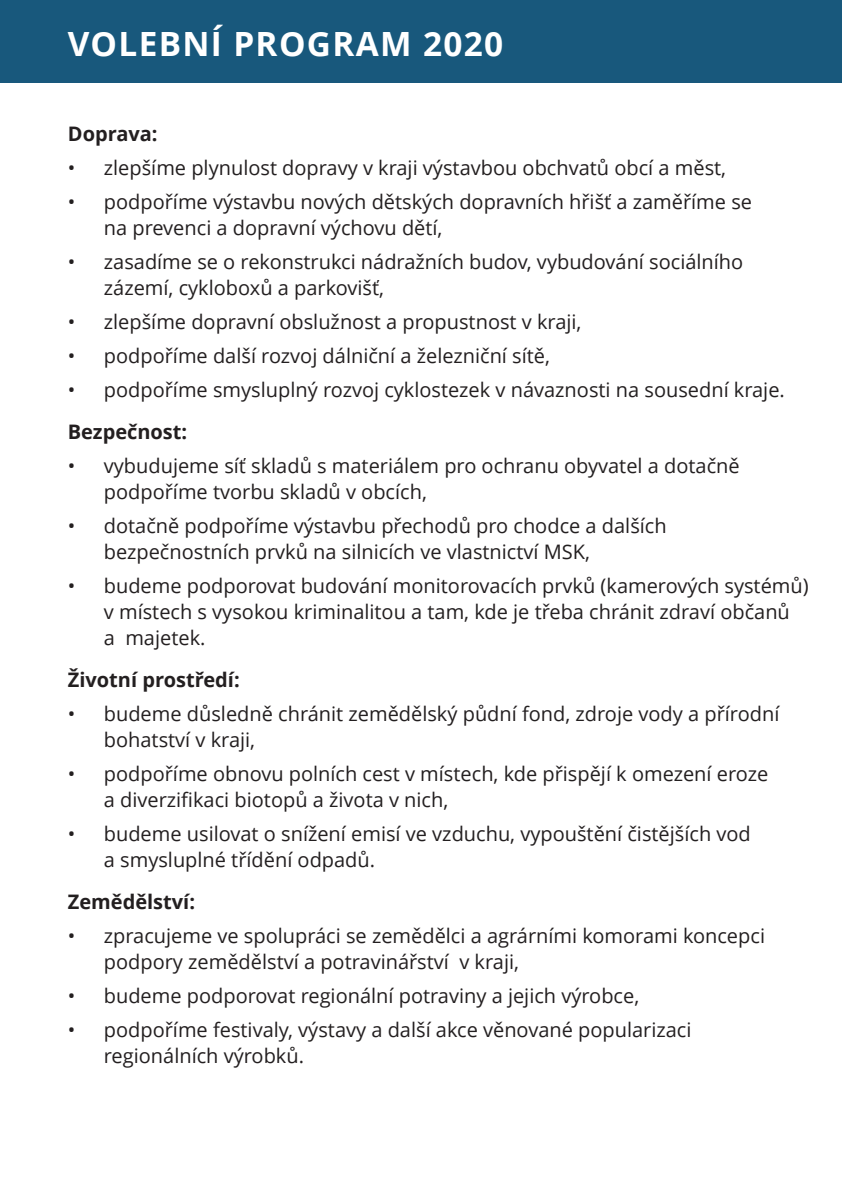
<style>
.page{position:relative;width:842px;height:1191px;background:#fff}
.page>*{position:absolute;margin:0;border:0;box-sizing:border-box;transform-origin:0 0}
.t1{font:700 33.4px "Open Sans";letter-spacing:.04em;color:#fff}
.t2{font:20px/26px "Open Sans";color:#231f20}
.t3{font:700 20px "Open Sans";color:#231f20}
</style>
<div class="page">
<div style="left:0;top:0;width:842px;height:83px;background:#18587c"></div>
<h1 class="t1" style="left:68px;top:30px;width:437px">VOLEBNÍ PROGRAM 2020</h1>
<p class="t3" style="left:68px;top:126px;width:91px">Doprava:</p>
<p class="t2" style="left:68px;top:157px;width:660px">• zlepšíme plynulost dopravy v kraji výstavbou obchvatů obcí a měst,</p>
<p class="t2" style="left:104px;top:191px;width:650px;text-indent:-36px">• podpoříme výstavbu nových dětských dopravních hřišť a zaměříme se na prevenci a dopravní výchovu dětí,</p>
<p class="t2" style="left:104px;top:251px;width:641px;text-indent:-36px">• zasadíme se o rekonstrukci nádražních budov, vybudování sociálního zázemí, cykloboxů a parkovišť,</p>
<p class="t2" style="left:68px;top:311px;width:515px">• zlepšíme dopravní obslužnost a propustnost v kraji,</p>
<p class="t2" style="left:68px;top:345px;width:484px">• podpoříme další rozvoj dálniční a železniční sítě,</p>
<p class="t2" style="left:68px;top:379px;width:718px">• podpoříme smysluplný rozvoj cyklostezek v návaznosti na sousední kraje.</p>
<p class="t3" style="left:68px;top:424px;width:121px">Bezpečnost:</p>
<p class="t2" style="left:104px;top:455px;width:637px;text-indent:-36px">• vybudujeme síť skladů s materiálem pro ochranu obyvatel a dotačně podpoříme tvorbu skladů v obcích,</p>
<p class="t2" style="left:104px;top:515px;width:564px;text-indent:-36px">• dotačně podpoříme výstavbu přechodů pro chodce a dalších bezpečnostních prvků na silnicích ve vlastnictví MSK,</p>
<p class="t2" style="left:104px;top:575px;width:706px;text-indent:-36px">• budeme podporovat budování monitorovacích prvků (kamerových systémů) v místech s vysokou kriminalitou a tam, kde je třeba chránit zdraví občanů<br>a majetek.</p>
<p class="t3" style="left:68px;top:672px;width:173px">Životní prostředí:</p>
<p class="t2" style="left:104px;top:703px;width:677px;text-indent:-36px">• budeme důsledně chránit zemědělský půdní fond, zdroje vody a přírodní bohatství v kraji,</p>
<p class="t2" style="left:104px;top:763px;width:666px;text-indent:-36px">• podpoříme obnovu polních cest v místech, kde přispějí k omezení eroze a diverzifikaci biotopů a života v nich,</p>
<p class="t2" style="left:104px;top:823px;width:648px;text-indent:-36px">• budeme usilovat o snížení emisí ve vzduchu, vypouštění čistějších vod a smysluplné třídění odpadů.</p>
<p class="t3" style="left:68px;top:894px;width:129px">Zemědělství:</p>
<p class="t2" style="left:104px;top:925px;width:663px;text-indent:-36px">• zpracujeme ve spolupráci se zemědělci a agrárními komorami koncepci podpory zemědělství a potravinářství v kraji,</p>
<p class="t2" style="left:68px;top:985px;width:573px">• budeme podporovat regionální potraviny a jejich výrobce,</p>
<p class="t2" style="left:104px;top:1019px;width:589px;text-indent:-36px">• podpoříme festivaly, výstavy a další akce věnované popularizaci regionálních výrobků.</p>
</div>
